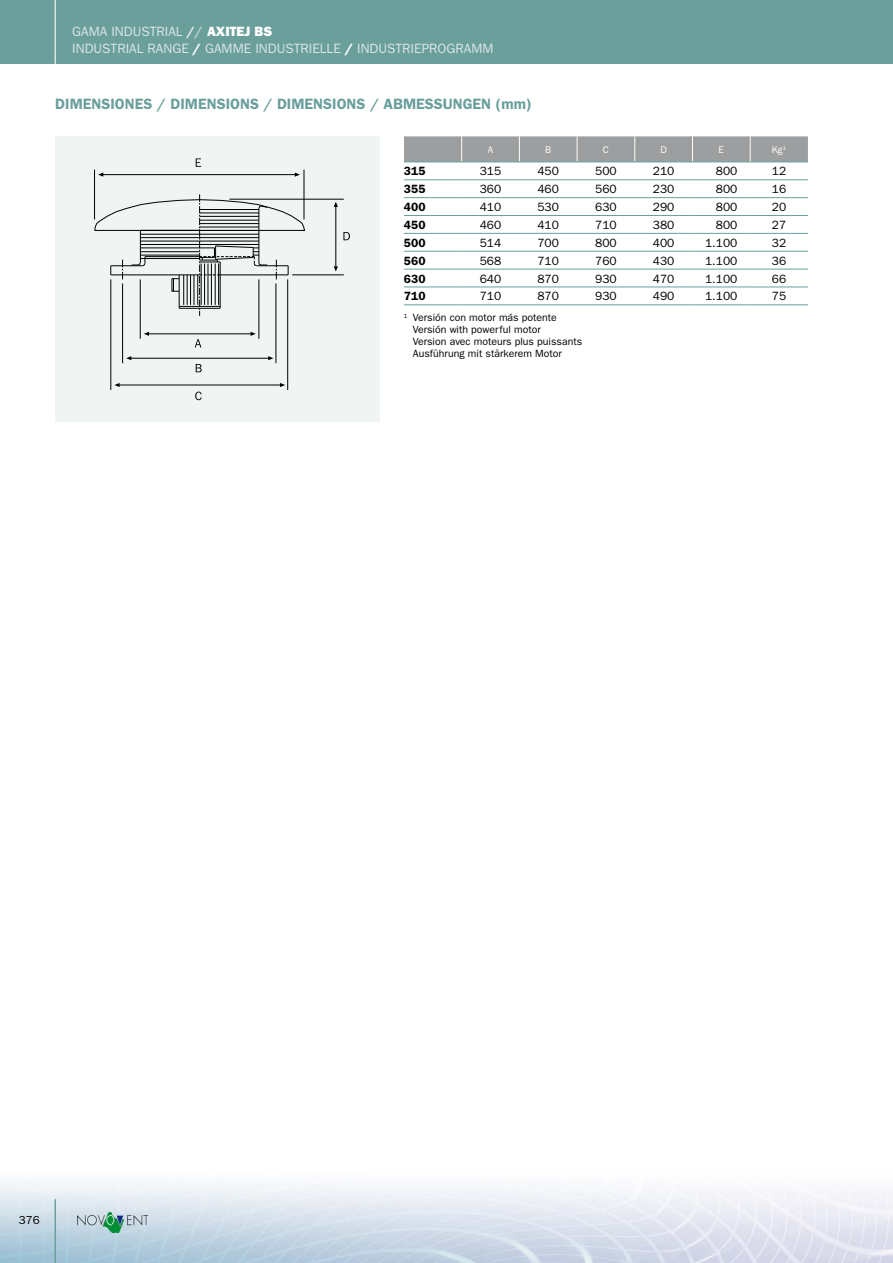
<style>
.page{position:relative;width:893px;height:1263px;background:#fff}
.page>*{position:absolute;margin:0;border:0;box-sizing:border-box;transform-origin:0 0}
.t1{font:600 15px "Franklin Gothic";color:#6a9f9c}
.t2{font:13.5px/16.5px "Franklin Gothic";color:#dae6e5}
.t3{font:12px "Franklin Gothic";color:#000}
.t4{font:600 12px "Franklin Gothic";color:#000}
.t5{font:11.55px "Franklin Gothic";color:#000}
.t6{font:10.5px/12px "Franklin Gothic";color:#000}
.t7{font:9.75px "Franklin Gothic";color:#fff}
.s1{font-weight:800}
.s2{font-weight:800;color:#b4cecb}
.s3{font-weight:800;color:#fff}
</style>
<div class="page">
<div style="left:0;top:0;width:893px;height:64px;background:#6a9f9c"></div>
<hr style="left:55px;top:0;width:1px;height:64px;background:#dae6e5">
<img style="left:0;top:1180px;width:892px;height:83px">
<hr style="left:55px;top:1199px;width:1px;height:64px;background:#6a9f9c">
<img style="left:78px;top:1213px;width:70px;height:20px">
<img style="left:892px;top:1158px;width:1px;height:105px">
<div style="left:55px;top:136px;width:325px;height:286px;background:#f0f5f4"></div>
<svg style="left:94px;top:194px;width:211px;height:122px"></svg>
<hr style="left:94px;top:170px;width:1px;height:49px;background:#000">
<hr style="left:304px;top:170px;width:1px;height:49px;background:#000">
<hr style="left:103px;top:174px;width:192px;height:1px;background:#000">
<svg style="left:98px;top:173px;width:5px;height:4px"></svg>
<svg style="left:295px;top:173px;width:5px;height:4px"></svg>
<hr style="left:229px;top:199px;width:115px;height:1px;background:#000">
<hr style="left:292px;top:275px;width:52px;height:1px;background:#000">
<hr style="left:336px;top:207px;width:1px;height:60px;background:#000">
<svg style="left:334px;top:202px;width:4px;height:5px"></svg>
<svg style="left:334px;top:266px;width:4px;height:5px"></svg>
<hr style="left:140px;top:279px;width:1px;height:60px;background:#000">
<hr style="left:259px;top:279px;width:1px;height:60px;background:#000">
<hr style="left:149px;top:334px;width:102px;height:1px;background:#000">
<svg style="left:144px;top:332px;width:5px;height:4px"></svg>
<svg style="left:251px;top:332px;width:5px;height:4px"></svg>
<hr style="left:111px;top:279px;width:1px;height:111px;background:#000">
<hr style="left:287px;top:279px;width:1px;height:111px;background:#000">
<hr style="left:119px;top:385px;width:161px;height:1px;background:#000">
<svg style="left:114px;top:383px;width:6px;height:4px"></svg>
<svg style="left:280px;top:383px;width:5px;height:4px"></svg>
<hr style="left:276px;top:283px;width:1px;height:80px;background:#000">
<hr style="left:122px;top:283px;width:1px;height:80px;background:#000">
<hr style="left:131px;top:358px;width:138px;height:1px;background:#000">
<svg style="left:268px;top:356px;width:5px;height:4px"></svg>
<svg style="left:126px;top:356px;width:5px;height:4px"></svg>
<svg style="left:196px;top:158px;width:5px;height:9px"></svg>
<svg style="left:343px;top:232px;width:7px;height:8px"></svg>
<svg style="left:195px;top:339px;width:6px;height:9px"></svg>
<svg style="left:196px;top:364px;width:6px;height:8px"></svg>
<svg style="left:195px;top:392px;width:7px;height:8px"></svg>
<hr style="left:404px;top:162px;width:58px;height:1px;background:#6a9f9c">
<hr style="left:404px;top:179px;width:58px;height:1px;background:#6a9f9c">
<hr style="left:404px;top:197px;width:58px;height:1px;background:#6a9f9c">
<hr style="left:404px;top:215px;width:58px;height:1px;background:#6a9f9c">
<hr style="left:404px;top:233px;width:58px;height:1px;background:#6a9f9c">
<hr style="left:404px;top:251px;width:58px;height:1px;background:#6a9f9c">
<hr style="left:404px;top:269px;width:58px;height:1px;background:#6a9f9c">
<hr style="left:404px;top:287px;width:58px;height:1px;background:#6a9f9c">
<hr style="left:404px;top:304px;width:58px;height:1px;background:#6a9f9c">
<hr style="left:462px;top:162px;width:230px;height:1px;background:#6a9f9c">
<hr style="left:462px;top:179px;width:230px;height:1px;background:#6a9f9c">
<hr style="left:462px;top:197px;width:230px;height:1px;background:#6a9f9c">
<hr style="left:462px;top:215px;width:230px;height:1px;background:#6a9f9c">
<hr style="left:462px;top:233px;width:230px;height:1px;background:#6a9f9c">
<hr style="left:462px;top:251px;width:230px;height:1px;background:#6a9f9c">
<hr style="left:462px;top:269px;width:230px;height:1px;background:#6a9f9c">
<hr style="left:462px;top:287px;width:230px;height:1px;background:#6a9f9c">
<hr style="left:462px;top:304px;width:230px;height:1px;background:#6a9f9c">
<hr style="left:692px;top:162px;width:58px;height:1px;background:#6a9f9c">
<hr style="left:692px;top:179px;width:58px;height:1px;background:#6a9f9c">
<hr style="left:692px;top:197px;width:58px;height:1px;background:#6a9f9c">
<hr style="left:692px;top:215px;width:58px;height:1px;background:#6a9f9c">
<hr style="left:692px;top:233px;width:58px;height:1px;background:#6a9f9c">
<hr style="left:692px;top:251px;width:58px;height:1px;background:#6a9f9c">
<hr style="left:692px;top:269px;width:58px;height:1px;background:#6a9f9c">
<hr style="left:692px;top:287px;width:58px;height:1px;background:#6a9f9c">
<hr style="left:692px;top:304px;width:58px;height:1px;background:#6a9f9c">
<hr style="left:750px;top:162px;width:58px;height:1px;background:#6a9f9c">
<hr style="left:750px;top:179px;width:58px;height:1px;background:#6a9f9c">
<hr style="left:750px;top:197px;width:58px;height:1px;background:#6a9f9c">
<hr style="left:750px;top:215px;width:58px;height:1px;background:#6a9f9c">
<hr style="left:750px;top:233px;width:58px;height:1px;background:#6a9f9c">
<hr style="left:750px;top:251px;width:58px;height:1px;background:#6a9f9c">
<hr style="left:750px;top:269px;width:58px;height:1px;background:#6a9f9c">
<hr style="left:750px;top:287px;width:58px;height:1px;background:#6a9f9c">
<hr style="left:750px;top:304px;width:58px;height:1px;background:#6a9f9c">
<svg style="left:404px;top:136px;width:404px;height:26px;background:#9da1a1"></svg>
<p class="t2" style="left:72px;top:24px;width:423px">GAMA INDUSTRIAL <span class="s1">/</span><span class="s2">/</span> <span class="s3">AXITEJ BS<br></span>INDUSTRIAL RANGE <span class="s3">/</span> GAMME INDUSTRIELLE <span class="s3">/</span> INDUSTRIEPROGRAMM</p>
<p class="t1" style="left:55px;top:99px;width:478px">DIMENSIONES / DIMENSIONS / DIMENSIONS / ABMESSUNGEN (mm)</p>
<p class="t7" style="left:488px;top:146px;width:7px">A</p>
<p class="t7" style="left:545px;top:146px;width:8px">B</p>
<p class="t7" style="left:603px;top:146px;width:8px">C</p>
<p class="t7" style="left:660px;top:146px;width:8px">D</p>
<p class="t7" style="left:719px;top:146px;width:7px">E</p>
<p class="t7" style="left:772px;top:146px;width:16px">Kg<sup>1</sup></p>
<p class="t4" style="left:404px;top:167px;width:23px">315</p>
<p class="t3" style="left:480px;top:167px;width:23px">315</p>
<p class="t3" style="left:537px;top:167px;width:23px">450</p>
<p class="t3" style="left:595px;top:167px;width:23px">500</p>
<p class="t3" style="left:653px;top:167px;width:23px">210</p>
<p class="t3" style="left:716px;top:167px;width:23px">800</p>
<p class="t3" style="left:772px;top:167px;width:16px">12</p>
<p class="t4" style="left:404px;top:185px;width:23px">355</p>
<p class="t3" style="left:480px;top:185px;width:23px">360</p>
<p class="t3" style="left:537px;top:185px;width:23px">460</p>
<p class="t3" style="left:595px;top:185px;width:23px">560</p>
<p class="t3" style="left:653px;top:185px;width:23px">230</p>
<p class="t3" style="left:716px;top:185px;width:23px">800</p>
<p class="t3" style="left:772px;top:185px;width:16px">16</p>
<p class="t4" style="left:404px;top:203px;width:23px">400</p>
<p class="t3" style="left:480px;top:203px;width:23px">410</p>
<p class="t3" style="left:537px;top:203px;width:23px">530</p>
<p class="t3" style="left:595px;top:203px;width:23px">630</p>
<p class="t3" style="left:653px;top:203px;width:23px">290</p>
<p class="t3" style="left:716px;top:203px;width:23px">800</p>
<p class="t3" style="left:772px;top:203px;width:16px">20</p>
<p class="t4" style="left:404px;top:221px;width:23px">450</p>
<p class="t3" style="left:480px;top:221px;width:23px">460</p>
<p class="t3" style="left:537px;top:221px;width:23px">410</p>
<p class="t3" style="left:595px;top:221px;width:23px">710</p>
<p class="t3" style="left:653px;top:221px;width:23px">380</p>
<p class="t3" style="left:716px;top:221px;width:23px">800</p>
<p class="t3" style="left:772px;top:221px;width:16px">27</p>
<p class="t4" style="left:404px;top:239px;width:23px">500</p>
<p class="t3" style="left:480px;top:239px;width:23px">514</p>
<p class="t3" style="left:537px;top:239px;width:23px">700</p>
<p class="t3" style="left:595px;top:239px;width:23px">800</p>
<p class="t3" style="left:653px;top:239px;width:23px">400</p>
<p class="t3" style="left:705px;top:239px;width:34px">1.100</p>
<p class="t3" style="left:772px;top:239px;width:16px">32</p>
<p class="t4" style="left:404px;top:256px;width:23px">560</p>
<p class="t3" style="left:480px;top:256px;width:23px">568</p>
<p class="t3" style="left:537px;top:256px;width:23px">710</p>
<p class="t3" style="left:595px;top:256px;width:23px">760</p>
<p class="t3" style="left:653px;top:256px;width:23px">430</p>
<p class="t3" style="left:705px;top:256px;width:34px">1.100</p>
<p class="t3" style="left:772px;top:256px;width:16px">36</p>
<p class="t4" style="left:404px;top:274px;width:23px">630</p>
<p class="t3" style="left:480px;top:274px;width:23px">640</p>
<p class="t3" style="left:537px;top:274px;width:23px">870</p>
<p class="t3" style="left:595px;top:274px;width:23px">930</p>
<p class="t3" style="left:653px;top:274px;width:23px">470</p>
<p class="t3" style="left:705px;top:274px;width:34px">1.100</p>
<p class="t3" style="left:772px;top:274px;width:16px">66</p>
<p class="t4" style="left:404px;top:292px;width:23px">710</p>
<p class="t3" style="left:480px;top:292px;width:23px">710</p>
<p class="t3" style="left:537px;top:292px;width:23px">870</p>
<p class="t3" style="left:595px;top:292px;width:23px">930</p>
<p class="t3" style="left:653px;top:292px;width:23px">490</p>
<p class="t3" style="left:705px;top:292px;width:34px">1.100</p>
<p class="t3" style="left:772px;top:292px;width:16px">75</p>
<p class="t6" style="left:413px;top:312px;width:171px;text-indent:-9px"><sup>1</sup> Versión con motor más potente<br>Versión with powerful motor<br>Version avec moteurs plus puissants<br>Ausführung mit stärkerem Motor</p>
<p class="t5" style="left:19px;top:1216px;width:22px">376</p>
</div>
